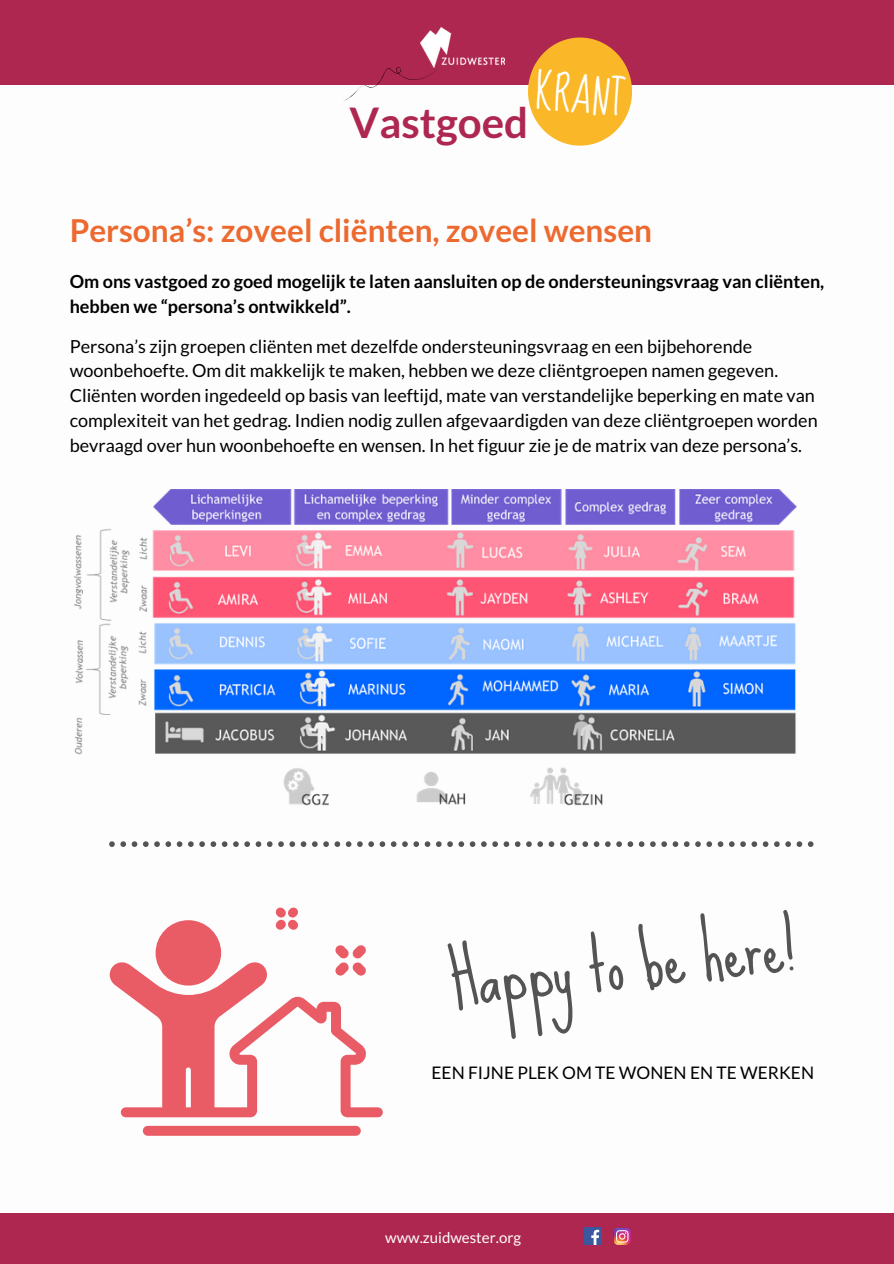
<style>
.page{position:relative;width:894px;height:1264px;background:#fff}
.page>*{position:absolute;margin:0;border:0;box-sizing:border-box;transform-origin:0 0}
.t1{font:70.05px "Sue Ellen Francisco";color:#545454}
.t2{font:700 42px "Lato";color:#ae2751}
.t3{font:42px "Sue Ellen Francisco";color:#fff}
.t4{font:700 31.5px "Lato";color:#ec6a30}
.t5{font:18px/24.8px "Lato";color:#000}
.t6{font:700 18px/24.8px "Lato";color:#000}
.t7{font:17.25px "Lato";color:#000}
.t8{font:15px "Lato";color:#fff}
</style>
<div class="page">
<div style="left:0;top:0;width:893px;height:85px;background:#ae2751"></div>
<div style="left:0;top:1213px;width:893px;height:50px;background:#ae2751"></div>
<img style="left:584px;top:1227px;width:17px;height:16px">
<img style="left:613px;top:1228px;width:18px;height:17px">
<img style="left:420px;top:28px;width:84px;height:37px">
<svg style="left:343px;top:46px;width:95px;height:55px"></svg>
<svg style="left:528px;top:38px;width:104px;height:108px"></svg>
<img style="left:74px;top:490px;width:722px;height:316px">
<svg style="left:109px;top:841px;width:704px;height:6px"></svg>
<div style="left:155px;top:920px;width:66px;height:65px;background:#ea5c65;border-radius:50%"></div>
<div style="left:143px;top:1125px;width:218px;height:10px;background:#ea5c65;border-radius:5px"></div>
<svg style="left:275px;top:907px;width:23px;height:22px"></svg>
<svg style="left:109px;top:944px;width:274px;height:173px"></svg>
<p class="t2" style="left:349px;top:97px;width:180px">Vastgoed</p>
<p class="t3" style="left:537px;top:69px;width:91px;rotate:5deg">KRANT</p>
<p class="t4" style="left:70px;top:211px;width:583px">Persona’s: zoveel cliënten, zoveel wensen</p>
<p class="t6" style="left:70px;top:269px;width:756px">Om ons vastgoed zo goed mogelijk te laten aansluiten op de ondersteuningsvraag van cliënten, hebben we “persona’s ontwikkeld”.</p>
<p class="t5" style="left:70px;top:333px;width:749px">Persona’s zijn groepen cliënten met dezelfde ondersteuningsvraag en een bijbehorende woonbehoefte. Om dit makkelijk te maken, hebben we deze cliëntgroepen namen gegeven.<br>Cliënten worden ingedeeld op basis van leeftijd, mate van verstandelijke beperking en mate van complexiteit van het gedrag. Indien nodig zullen afgevaardigden van deze cliëntgroepen worden bevraagd over hun woonbehoefte en wensen. In het figuur zie je de matrix van deze persona’s.</p>
<p class="t1" style="left:445px;top:941px;width:348px;rotate:-6deg">Happy to be here!</p>
<p class="t7" style="left:431px;top:1062px;width:384px">EEN FIJNE PLEK OM TE WONEN EN TE WERKEN</p>
<p class="t8" style="left:385px;top:1227px;width:137px">www.zuidwester.org</p>
</div>
